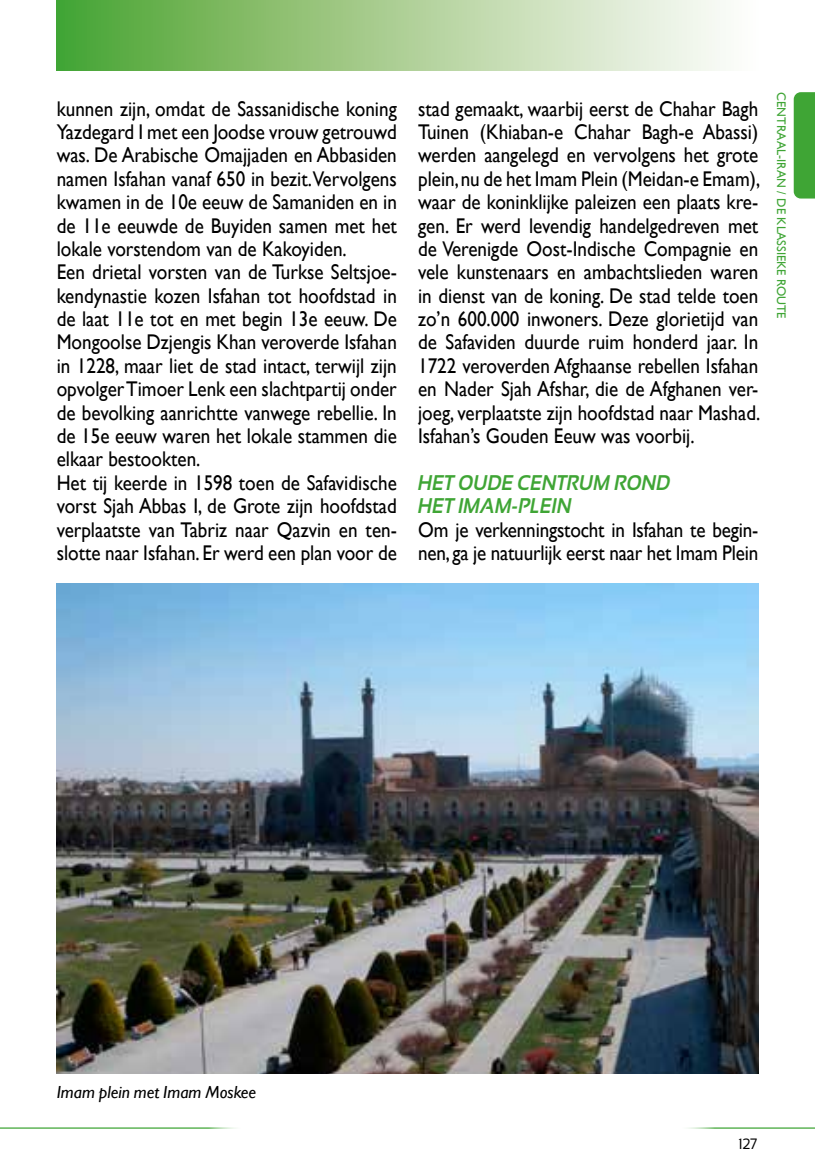
<style>
.page{position:relative;width:815px;height:1170px;background:#fff}
.page>*{position:absolute;margin:0;border:0;box-sizing:border-box;transform-origin:0 0}
.t1{font:21.25px/23.5px "Gill Sans";color:#000;scale:.9 1}
.t2{font:italic 700 21.25px/23.5px "Sansation";color:#3fa535;scale:.9 1}
.t3{font:italic 17.5px "Gill Sans";color:#000}
.t4{font:15px "Sansation";color:#000;scale:.9 1}
.t5{font:12.5px "Gill Sans";color:#3fa535}
</style>
<div class="page">
<div style="left:794px;top:92px;width:21px;height:106px;background:#3fa535"></div>
<div style="left:57px;top:0;width:701px;height:71px;background:linear-gradient(to right,#4fa330,#fffeff)"></div>
<img style="left:57px;top:583px;width:701px;height:490px">
<hr style="left:0;top:1127px;width:244px;height:1px;background:#3fa535">
<hr style="left:679px;top:1127px;width:136px;height:1px;background:#3fa535">
<p class="t1" style="left:57px;top:97px;width:380px">kunnen zijn, omdat de Sassanidische koning Yazdegard I met een Joodse vrouw getrouwd was. De Arabische Omajjaden en Abbasiden namen Isfahan vanaf 650 in bezit.Vervolgens kwamen in de 10e eeuw de Samaniden en in de 11e eeuwde de Buyiden samen met het lokale vorstendom van de Kakoyiden.<br>Een drietal vorsten van de Turkse Seltsjoe&shy;kendynastie kozen Isfahan tot hoofdstad in de laat 11e tot en met begin 13e eeuw. De Mongoolse Dzjengis Khan veroverde Isfahan in 1228, maar liet de stad intact, terwijl zijn opvolger Timoer Lenk een slachtpartij onder de bevolking aanrichtte vanwege rebellie. In de 15e eeuw waren het lokale stammen die elkaar bestookten.<br>Het tij keerde in 1598 toen de Safavidische vorst Sjah Abbas I, de Grote zijn hoofdstad verplaatste van Tabriz naar Qazvin en ten&shy;slotte naar Isfahan. Er werd een plan voor de</p>
<p class="t1" style="left:418px;top:97px;width:382px;text-align:justify">stad gemaakt, waarbij eerst de Chahar Bagh Tuinen (Khiaban-e Chahar Bagh-e Abassi) werden aangelegd en vervolgens het grote plein, nu de het Imam Plein (Meidan-e Emam), waar de koninklijke paleizen een plaats kre&shy;gen. Er werd levendig handelgedreven met de Verenigde Oost-Indische Compagnie en vele kunstenaars en ambachtslieden waren in dienst van de koning. De stad telde toen zo’n 600.000 inwoners. Deze glorietijd van de Safaviden duurde ruim honderd jaar. In 1722 veroverden Afghaanse rebellen Isfahan en Nader Sjah Afshar, die de Afghanen ver&shy;joeg, verplaatste zijn hoofdstad naar Mashad.<br>Isfahan’s Gouden Eeuw was voorbij.</p>
<p class="t2" style="left:418px;top:470px;width:282px">HET OUDE CENTRUM ROND<br>HET IMAM-PLEIN</p>
<p class="t1" style="left:418px;top:518px;width:379px">Om je verkenningstocht in Isfahan te begin&shy;nen, ga je natuurlijk eerst naar het Imam Plein</p>
<p class="t5" style="left:788px;top:92px;width:228px;rotate:90deg">CENTRAAL-IRAN / DE KLASSIEKE ROUTE</p>
<p class="t3" style="left:57px;top:1081px;width:201px">Imam plein met Imam Moskee</p>
<p class="t4" style="left:738px;top:1134px;width:23px">127</p>
</div>
